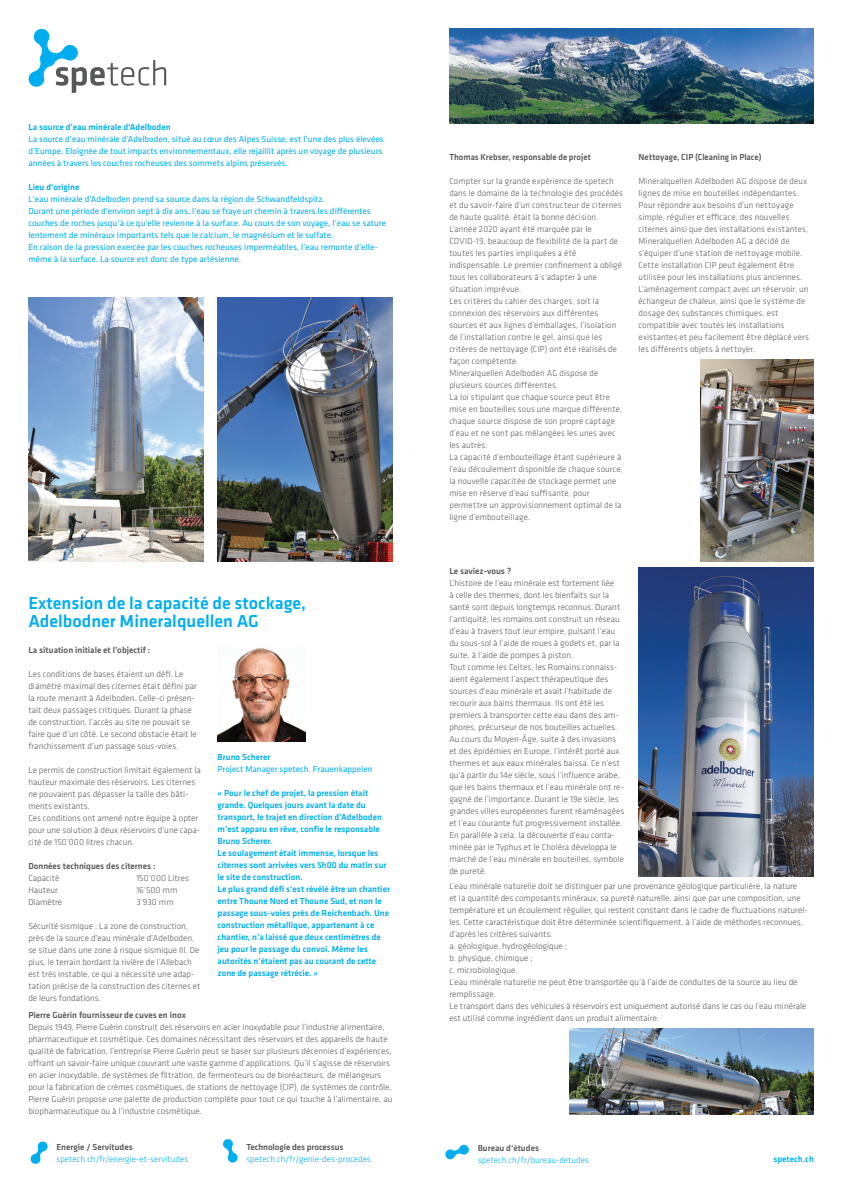
<style>
.page{position:relative;width:842px;height:1191px;background:#fff}
.page>*{position:absolute;margin:0;border:0;box-sizing:border-box;transform-origin:0 0}
.t1{font:500 18px/18px "Klavika Basic";color:#00aeef}
.t2{font:300 9px/12px "Klavika Basic";color:#57585a}
.t3{font:9px/12px "Klavika Basic";color:#00aeef}
.t4{font:500 9px/12px "Klavika Basic";color:#00aeef}
.t5{font:500 9px "Klavika Basic";color:#57585a}
.t6{font:300 9px "Klavika Basic";color:#00aeef}
</style>
<div class="page">
<img style="left:449px;top:28px;width:365px;height:95px">
<svg style="left:28px;top:28px;width:138px;height:65px"></svg>
<img style="left:218px;top:648px;width:87px;height:93px">
<img style="left:28px;top:298px;width:175px;height:263px">
<img style="left:218px;top:298px;width:175px;height:263px">
<img style="left:569px;top:1028px;width:245px;height:86px">
<img style="left:701px;top:359px;width:113px;height:202px">
<svg style="left:30px;top:1141px;width:18px;height:23px"></svg>
<svg style="left:223px;top:1139px;width:15px;height:24px"></svg>
<svg style="left:445px;top:1144px;width:24px;height:15px"></svg>
<img style="left:639px;top:567px;width:175px;height:309px">
<p class="t4" style="left:28px;top:121px;width:144px">La source d’eau minérale d‘Adelboden</p>
<p class="t3" style="left:28px;top:133px;width:357px">La source d’eau minérale d‘Adelboden, situé au cœur des Alpes Suisse, est l’une des plus élevées d’Europe. Eloignée de tout impacts environnementaux, elle rejaillit après un voyage de plusieurs années à travers les couches rocheuses des sommets alpins préservés.</p>
<p class="t4" style="left:28px;top:181px;width:53px">Lieu d‘origine</p>
<p class="t3" style="left:28px;top:193px;width:359px">L‘eau minérale d‘Adelboden prend sa source dans la région de Schwandfeldspitz.<br>Durant une période d‘environ sept à dix ans, l‘eau se fraye un chemin à travers les différentes couches de roches jusqu‘à ce qu‘elle revienne à la surface. Au cours de son voyage, l‘eau se sature lentement de minéraux importants tels que le calcium, le magnésium et le sulfate.<br>En raison de la pression exercée par les couches rocheuses imperméables, l‘eau remonte d‘elle&shy;même à la surface. La source est donc de type artésienne.</p>
<h1 class="t1" style="left:28px;top:593px;width:279px">Extension de la capacité de stockage,<br>Adelbodner Mineralquellen AG</h1>
<p class="t5" style="left:28px;top:643px;width:123px">La situation initiale et l’objectif :</p>
<p class="t2" style="left:28px;top:667px;width:170px">Les conditions de bases étaient un défi. Le diamètre maximal des citernes était défini par la route menant à Adelboden. Celle-ci présen&shy;tait deux passages critiques. Durant la phase de construction, l’accès au site ne pouvait se faire que d’un côté. Le second obstacle était le franchissement d’un passage sous-voies.</p>
<p class="t2" style="left:28px;top:763px;width:174px">Le permis de construction limitait également la hauteur maximale des réservoirs. Les citernes ne pouvaient pas dépasser la taille des bâti&shy;ments existants.<br>Ces conditions ont amené notre équipe à opter pour une solution à deux réservoirs d’une capa&shy;cité de 150’000 litres chacun.</p>
<p class="t5" style="left:28px;top:859px;width:129px">Données techniques des citernes :</p>
<p class="t2" style="left:28px;top:871px;width:33px">Capacité</p>
<p class="t2" style="left:136px;top:871px;width:54px">150‘000 Litres</p>
<p class="t2" style="left:28px;top:883px;width:31px">Hauteur</p>
<p class="t2" style="left:136px;top:883px;width:43px">16‘500 mm</p>
<p class="t2" style="left:28px;top:895px;width:35px">Diamètre</p>
<p class="t2" style="left:136px;top:895px;width:39px">3‘930 mm</p>
<p class="t2" style="left:28px;top:919px;width:174px">Sécurité sismique : La zone de construction, près de la source d’eau minérale d’Adelboden, se situe dans une zone à risque sismique III. De plus, le terrain bordant la rivière de l’Allebach est très instable, ce qui a nécessité une adap&shy;tation précise de la construction des citernes et de leurs fondations.</p>
<p class="t4" style="left:218px;top:751px;width:54px">Bruno Scherer</p>
<p class="t3" style="left:218px;top:763px;width:156px">Project Manager spetech. Frauenkappelen</p>
<p class="t4" style="left:218px;top:787px;width:174px">« Pour le chef de projet, la pression était grande. Quelques jours avant la date du transport, le trajet en direction d’Adelboden m’est apparu en rêve, confie le responsable Bruno Scherer.<br>Le soulagement était immense, lorsque les citernes sont arrivées vers 5h00 du matin sur le site de construction.<br>Le plus grand défi s‘est révélé être un chantier entre Thoune Nord et Thoune Sud, et non le passage sous-voies près de Reichenbach. Une construction métallique, appartenant à ce chantier, n’a laissé que deux centimètres de jeu pour le passage du convoi. Même les autorités n’étaient pas au courant de cette zone de passage rétrécie. »</p>
<p class="t5" style="left:28px;top:1009px;width:159px">Pierre Guérin fournisseur de cuves en inox</p>
<p class="t2" style="left:28px;top:1021px;width:366px">Depuis 1949, Pierre Guérin construit des réservoirs en acier inoxydable pour l’industrie alimentaire, pharmaceutique et cosmétique. Ces domaines nécessitant des réservoirs et des appareils de haute qualité de fabrication, l’entreprise Pierre Guérin peut se baser sur plusieurs décennies d’expériences, offrant un savoir-faire unique couvrant une vaste gamme d’applications. Qu’il s’agisse de réservoirs en acier inoxydable, de systèmes de filtration, de fermenteurs ou de bioréacteurs, de mélangeurs pour la fabrication de crèmes cosmétiques, de stations de nettoyage (CIP), de systèmes de contrôle, Pierre Guérin propose une palette de production complète pour tout ce qui touche à l’alimentaire, au biopharmaceutique ou à l’industrie cosmétique.</p>
<p class="t5" style="left:56px;top:1141px;width:78px">Energie / Servitudes</p>
<p class="t6" style="left:56px;top:1153px;width:133px">spetech.ch/fr/energie-et-servitudes</p>
<p class="t5" style="left:246px;top:1141px;width:99px">Technologie des processus</p>
<p class="t6" style="left:246px;top:1153px;width:126px">spetech.ch/fr/genie-des-procedes</p>
<p class="t5" style="left:449px;top:151px;width:143px">Thomas Krebser, responsable de projet</p>
<p class="t2" style="left:449px;top:175px;width:175px">Compter sur la grande expérience de spetech dans le domaine de la technologie des procédés et du savoir-faire d’un constructeur de citernes de haute qualité, était la bonne décision.<br>L’année 2020 ayant été marquée par le COVID-19, beaucoup de flexibilité de la part de toutes les parties impliquées a été indispensable. Le premier confinement a obligé tous les collaborateurs à s’adapter à une situation imprévue.<br>Les critères du cahier des charges, soit la connexion des réservoirs aux différentes sources et aux lignes d’emballages, l’isolation de l’installation contre le gel, ainsi que les critères de nettoyage (CIP) ont été réalisés de façon compétente.<br>Mineralquellen Adelboden AG dispose de plusieurs sources différentes.<br>La loi stipulant que chaque source peut être mise en bouteilles sous une marque différente, chaque source dispose de son propre captage d’eau et ne sont pas mélangées les unes avec les autres.<br>La capacité d’embouteillage étant supérieure à l’eau découlement disponible de chaque source, la nouvelle capacitée de stockage permet une mise en réserve d’eau suffisante, pour permettre un approvisionnement optimal de la ligne d’embouteillage.</p>
<p class="t5" style="left:639px;top:151px;width:125px">Nettoyage, CIP (Cleaning in Place)</p>
<p class="t2" style="left:638px;top:175px;width:172px">Mineralquellen Adelboden AG dispose de deux lignes de mise en bouteilles indépendantes.<br>Pour répondre aux besoins d’un nettoyage simple, régulier et efficace, des nouvelles citernes ainsi que des installations existantes, Mineralquellen Adelboden AG a décidé de s’équiper d’une station de nettoyage mobile.<br>Cette installation CIP peut également être utilisée pour les installations plus anciennes.<br>L’aménagement compact avec un réservoir, un échangeur de chaleur, ainsi que le système de dosage des substances chimiques, est compatible avec toutes les installations existantes et peu facilement être déplacé vers les différents objets à nettoyer.</p>
<p class="t5" style="left:449px;top:565px;width:63px">Le saviez-vous ?</p>
<p class="t2" style="left:449px;top:577px;width:177px">L’histoire de l’eau minérale est fortement liée<br>à celle des thermes, dont les bienfaits sur la santé sont depuis longtemps reconnus. Durant l’antiquité, les romains ont construit un réseau d’eau à travers tout leur empire, puisant l’eau du sous-sol à l’aide de roues à godets et, par la suite, à l’aide de pompes à piston.<br>Tout comme les Celtes, les Romains connaiss&shy;aient également l’aspect thérapeutique des sources d’eau minérale et avait l’habitude de recourir aux bains thermaux. Ils ont été les premiers à transporter cette eau dans des am&shy;phores, précurseur de nos bouteilles actuelles.<br>Au cours du Moyen-Âge, suite à des invasions et des épidémies en Europe, l’intérêt porté aux thermes et aux eaux minérales baissa. Ce n’est qu’à partir du 14e siècle, sous l’influence arabe, que les bains thermaux et l’eau minérale ont re&shy;gagné de l’importance. Durant le 19e siècle, les grandes villes européennes furent réaménagées et l’eau courante fut progressivement installée.<br>En parallèle à cela, la découverte d’eau conta&shy;minée par le Typhus et le Choléra développa le marché de l’eau minérale en bouteilles, symbole de pureté.</p>
<p class="t2" style="left:449px;top:879px;width:360px">L’eau minérale naturelle doit se distinguer par une provenance géologique particulière, la nature<br>et la quantité des composants minéraux, sa pureté naturelle, ainsi que par une composition, une température et un écoulement régulier, qui restent constant dans le cadre de fluctuations naturel&shy;les. Cette caractéristique doit être déterminée scientifiquement, à l’aide de méthodes reconnues, d’après les critères suivants.<br>a. géologique, hydrogéologique ;<br>b. physique, chimique ;<br>c. microbiologique.<br>L’eau minérale naturelle ne peut être transportée qu‘à l’aide de conduites de la source au lieu de remplissage.<br>Le transport dans des véhicules à réservoirs est uniquement autorisé dans le cas ou l’eau minérale est utilisé comme ingrédient dans un produit alimentaire.</p>
<p class="t5" style="left:478px;top:1141px;width:63px">Bureau d‘études</p>
<p class="t6" style="left:478px;top:1154px;width:113px">spetech.ch/fr/bureau-detudes</p>
<p class="t4" style="left:773px;top:1153px;width:42px">spetech.ch</p>
</div>
